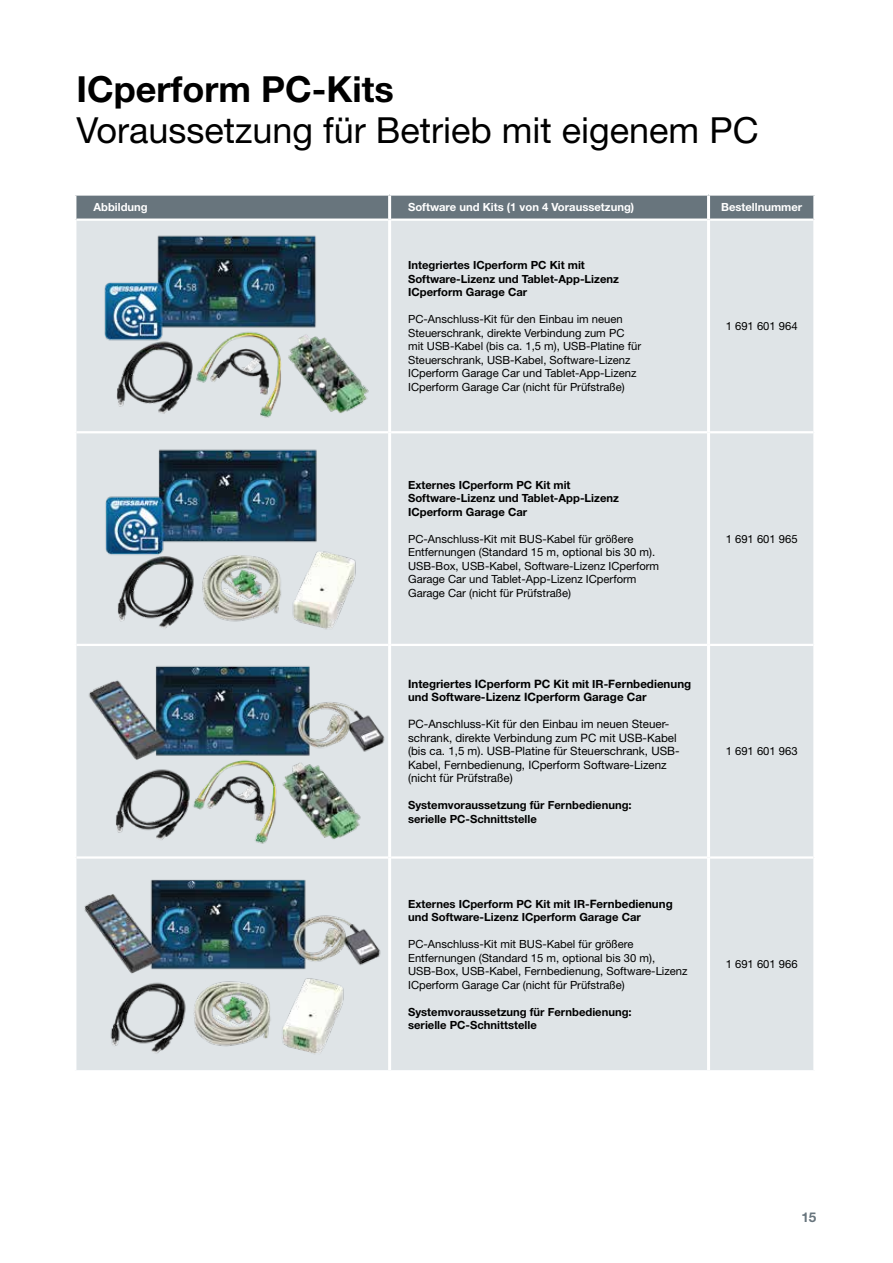
<style>
.page{position:relative;width:893px;height:1263px;background:#fff}
.page>*{position:absolute;margin:0;border:0;box-sizing:border-box;transform-origin:0 0}
.t1{font:36px "Helvetica Neue LT Pro";color:#000}
.t2{font:700 36px "Helvetica Neue LT Pro";color:#000}
.t3{font:700 13.5px "Helvetica Neue LT Pro";color:#68757d}
.t4{font:11.55px/13.5px "Helvetica Neue LT Pro";color:#000}
.t5{font:700 11.55px/13.5px "Helvetica Neue LT Pro";color:#000}
.t6{font:11.25px/13.5px "Helvetica Neue LT Pro";color:#000}
.t7{font:700 11.25px/13.5px "Helvetica Neue LT Pro";color:#000}
.t8{font:700 11.25px "Helvetica Neue LT Pro";color:#fff}
.s1{font-size:11.25px}
.s2{font-size:11.55px}
</style>
<div class="page">
<div style="left:76px;top:196px;width:737px;height:23px;background:#68757d"></div>
<div style="left:76px;top:221px;width:737px;height:849px;background:#dfe4e7"></div>
<div style="left:76px;top:433px;width:737px;height:211px;background:#dfe4e7"></div>
<hr style="left:76px;top:431px;width:312px;height:2px;background:#fff">
<hr style="left:391px;top:431px;width:316px;height:2px;background:#fff">
<hr style="left:710px;top:431px;width:103px;height:2px;background:#fff">
<hr style="left:76px;top:644px;width:312px;height:2px;background:#fff">
<hr style="left:391px;top:644px;width:316px;height:2px;background:#fff">
<hr style="left:710px;top:644px;width:103px;height:2px;background:#fff">
<hr style="left:76px;top:856px;width:312px;height:3px;background:#fff">
<hr style="left:391px;top:856px;width:316px;height:3px;background:#fff">
<hr style="left:710px;top:856px;width:103px;height:3px;background:#fff">
<hr style="left:388px;top:196px;width:3px;height:24px;background:#fff">
<hr style="left:707px;top:196px;width:3px;height:24px;background:#fff">
<hr style="left:388px;top:220px;width:3px;height:212px;background:#fff">
<hr style="left:388px;top:432px;width:3px;height:213px;background:#fff">
<hr style="left:388px;top:645px;width:3px;height:212px;background:#fff">
<hr style="left:388px;top:857px;width:3px;height:213px;background:#fff">
<hr style="left:707px;top:220px;width:3px;height:212px;background:#fff">
<hr style="left:707px;top:432px;width:3px;height:213px;background:#fff">
<hr style="left:707px;top:645px;width:3px;height:212px;background:#fff">
<hr style="left:707px;top:857px;width:3px;height:213px;background:#fff">
<img style="left:77px;top:218px;width:310px;height:208px">
<img style="left:78px;top:430px;width:309px;height:209px">
<img style="left:77px;top:643px;width:310px;height:208px">
<img style="left:76px;top:856px;width:311px;height:208px">
<h1 class="t2" style="left:77px;top:67px;width:319px">ICperform PC-Kits</h1>
<h1 class="t1" style="left:77px;top:108px;width:684px">Voraussetzung für Betrieb mit eigenem PC</h1>
<p class="t8" style="left:93px;top:200px;width:56px">Abbildung</p>
<p class="t8" style="left:408px;top:200px;width:228px">Software und Kits (1 von 4 Voraussetzung)</p>
<p class="t8" style="left:721px;top:200px;width:83px">Bestellnummer</p>
<p class="t7" style="left:408px;top:258px;width:212px">Integriertes ICperform PC Kit mit<br>Software-Lizenz und Tablet-App-Lizenz<br>ICperform Garage Car</p>
<p class="t6" style="left:408px;top:312px;width:234px">PC-Anschluss-Kit für den Einbau im neuen Steuerschrank, direkte Verbindung zum PC mit USB-Kabel (bis ca. 1,5 m), USB-Platine für Steuerschrank, USB-Kabel, Software-Lizenz ICperform Garage Car und Tablet-App-Lizenz ICperform Garage Car (nicht für Prüfstraße)</p>
<p class="t6" style="left:726px;top:319px;width:73px">1 691 601 964</p>
<p class="t7" style="left:408px;top:478px;width:212px">Externes ICperform PC Kit mit<br>Software-Lizenz und Tablet-App-Lizenz<br>ICperform Garage Car</p>
<p class="t6" style="left:408px;top:532px;width:252px">PC-Anschluss-Kit mit BUS-Kabel für größere Entfernungen (Standard 15 m, optional bis 30 m).<br>USB-Box, USB-Kabel, Software-Lizenz ICperform Garage Car und Tablet-App-Lizenz ICperform Garage Car (nicht für Prüfstraße)</p>
<p class="t6" style="left:726px;top:532px;width:73px">1 691 601 965</p>
<p class="t5" style="left:408px;top:677px;width:285px">Integriertes ICperform PC Kit <span class="s1">mit IR-</span>Fernbedienung <span class="s1">und</span> Software-Lizenz ICperform Garage Car</p>
<p class="t4" style="left:408px;top:717px;width:273px">PC-Anschluss-Kit für den Einbau im neuen Steuer&shy;schrank, direkte Verbindung zum PC mit USB-Kabel (bis ca. 1,5 m). USB-Platine für Steuerschrank, USB-Kabel, Fernbedienung, ICperform Software-Lizenz (nicht für Prüfstraße)</p>
<p class="t7" style="left:408px;top:798px;width:225px">Systemvoraussetzung für Fernbedienung: serielle PC-Schnittstelle</p>
<p class="t7" style="left:408px;top:897px;width:266px">Externes ICperform PC Kit mit IR-<span class="s2">Fernbedienung </span>und Software-Lizenz ICperform Garage Car</p>
<p class="t6" style="left:408px;top:937px;width:281px">PC-Anschluss-Kit mit BUS-Kabel für größere Entfernungen (Standard 15 m, optional bis 30 m), USB-Box, USB-Kabel, Fernbedienung, Software-Lizenz ICperform Garage Car (nicht für Prüfstraße)</p>
<p class="t7" style="left:408px;top:1005px;width:225px">Systemvoraussetzung für Fernbedienung: serielle PC-Schnittstelle</p>
<p class="t6" style="left:726px;top:744px;width:73px">1 691 601 963</p>
<p class="t6" style="left:726px;top:957px;width:73px">1 691 601 966</p>
<p class="t3" style="left:801px;top:1208px;width:17px">15</p>
</div>
